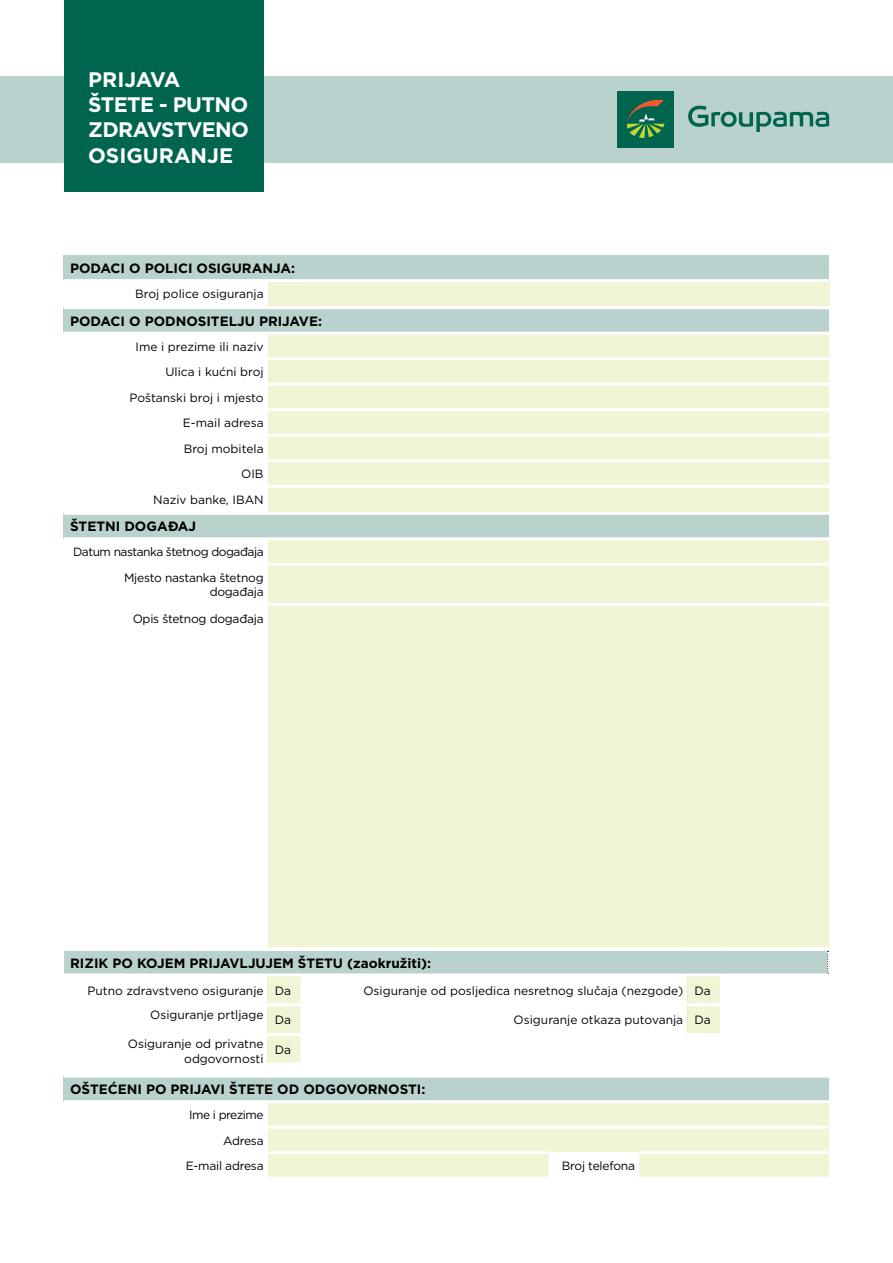
<style>
.page{position:relative;width:893px;height:1263px;background:#fff}
.page>*{position:absolute;margin:0;border:0;box-sizing:border-box;transform-origin:0 0}
.t1{font:700 21px/25.2px "Gotham";letter-spacing:-.03em;color:#fff}
.t2{font:700 13.5px "Gotham";color:#000}
.t3{font:12px/25.5px "Gotham";color:#000;text-align:right}
.t4{font:12px/25.5px "Gotham";letter-spacing:-.04em;color:#000;text-align:right}
.t5{font:12px/26.1px "Gotham";letter-spacing:-.02em;color:#000;text-align:right}
</style>
<div class="page">
<div style="left:0;top:76px;width:893px;height:86px;background:#b9d2cd"></div>
<svg style="left:688px;top:106px;width:141px;height:26px"></svg>
<div style="left:618px;top:91px;width:56px;height:56px;background:#00654f"></div>
<svg style="left:627px;top:100px;width:37px;height:38px"></svg>
<div style="left:64px;top:0;width:200px;height:191px;background:#00654f"></div>
<div style="left:64px;top:255px;width:765px;height:26px;background:#b9d2cd"></div>
<div style="left:268px;top:281px;width:561px;height:25px;background:#eff5d5"></div>
<hr style="left:64px;top:279px;width:204px;height:3px;background:#fff">
<hr style="left:268px;top:279px;width:561px;height:3px;background:#fff">
<div style="left:64px;top:513px;width:765px;height:26px;background:#b9d2cd"></div>
<div style="left:268px;top:540px;width:561px;height:407px;background:#eff5d5"></div>
<hr style="left:268px;top:563px;width:561px;height:3px;background:#fff">
<hr style="left:268px;top:603px;width:561px;height:3px;background:#fff">
<hr style="left:64px;top:512px;width:204px;height:3px;background:#fff">
<hr style="left:268px;top:512px;width:561px;height:3px;background:#fff">
<hr style="left:64px;top:537px;width:204px;height:3px;background:#fff">
<hr style="left:268px;top:537px;width:561px;height:3px;background:#fff">
<div style="left:64px;top:1076px;width:765px;height:26px;background:#b9d2cd"></div>
<svg style="left:268px;top:1103px;width:561px;height:74px;background:#f0f5d7"></svg>
<hr style="left:549px;top:1152px;width:90px;height:1px;background:#fff">
<hr style="left:268px;top:1126px;width:281px;height:3px;background:#fff">
<hr style="left:549px;top:1126px;width:90px;height:3px;background:#fff">
<hr style="left:639px;top:1126px;width:190px;height:3px;background:#fff">
<hr style="left:268px;top:1151px;width:281px;height:3px;background:#fff">
<hr style="left:639px;top:1151px;width:190px;height:3px;background:#fff">
<hr style="left:64px;top:1075px;width:204px;height:3px;background:#fff">
<hr style="left:268px;top:1075px;width:281px;height:3px;background:#fff">
<hr style="left:549px;top:1075px;width:90px;height:3px;background:#fff">
<hr style="left:639px;top:1075px;width:190px;height:3px;background:#fff">
<hr style="left:64px;top:1100px;width:204px;height:3px;background:#fff">
<hr style="left:268px;top:1100px;width:281px;height:3px;background:#fff">
<hr style="left:549px;top:1100px;width:90px;height:3px;background:#fff">
<hr style="left:639px;top:1100px;width:190px;height:3px;background:#fff">
<div style="left:64px;top:308px;width:765px;height:25px;background:#b9d2cd"></div>
<div style="left:268px;top:335px;width:561px;height:177px;background:#eff5d5"></div>
<hr style="left:268px;top:357px;width:561px;height:3px;background:#fff">
<hr style="left:268px;top:383px;width:561px;height:3px;background:#fff">
<hr style="left:268px;top:408px;width:561px;height:3px;background:#fff">
<hr style="left:268px;top:434px;width:561px;height:3px;background:#fff">
<hr style="left:268px;top:459px;width:561px;height:3px;background:#fff">
<hr style="left:268px;top:485px;width:561px;height:3px;background:#fff">
<hr style="left:64px;top:306px;width:204px;height:3px;background:#fff">
<hr style="left:268px;top:306px;width:561px;height:3px;background:#fff">
<hr style="left:64px;top:332px;width:204px;height:3px;background:#fff">
<hr style="left:268px;top:332px;width:561px;height:3px;background:#fff">
<div style="left:64px;top:949px;width:764px;height:26px;background:#b9d2cd"></div>
<svg style="left:827px;top:951px;width:2px;height:22px"></svg>
<hr style="left:721px;top:973px;width:108px;height:3px;background:#fff">
<hr style="left:64px;top:948px;width:204px;height:3px;background:#fff">
<hr style="left:268px;top:948px;width:34px;height:3px;background:#fff">
<hr style="left:302px;top:948px;width:385px;height:3px;background:#fff">
<hr style="left:687px;top:948px;width:34px;height:3px;background:#fff">
<hr style="left:721px;top:948px;width:107px;height:3px;background:#fff">
<svg style="left:267px;top:976px;width:454px;height:87px"></svg>
<hr style="left:64px;top:973px;width:204px;height:3px;background:#fff">
<hr style="left:268px;top:973px;width:34px;height:3px;background:#fff">
<hr style="left:302px;top:973px;width:385px;height:3px;background:#fff">
<hr style="left:687px;top:973px;width:34px;height:3px;background:#fff">
<hr style="left:64px;top:1003px;width:204px;height:3px;background:#fff">
<hr style="left:268px;top:1003px;width:34px;height:3px;background:#fff">
<hr style="left:302px;top:1003px;width:385px;height:3px;background:#fff">
<hr style="left:687px;top:1003px;width:36px;height:3px;background:#fff">
<hr style="left:64px;top:1033px;width:204px;height:3px;background:#fff">
<hr style="left:268px;top:1033px;width:34px;height:3px;background:#fff">
<hr style="left:302px;top:1033px;width:385px;height:3px;background:#fff">
<hr style="left:687px;top:1033px;width:36px;height:3px;background:#fff">
<h1 class="t1" style="left:88px;top:67px;width:162px">PRIJAVA<br>ŠTETE - PUTNO<br>ZDRAVSTVENO<br>OSIGURANJE</h1>
<p class="t2" style="left:70px;top:260px;width:226px">PODACI O POLICI OSIGURANJA:</p>
<p class="t3" style="left:135px;top:281px;width:130px">Broj police osiguranja</p>
<p class="t2" style="left:70px;top:312px;width:253px">PODACI O PODNOSITELJU PRIJAVE:</p>
<p class="t3" style="left:130px;top:333px;width:136px">Ime i prezime ili naziv<br>Ulica i kućni broj<br>Poštanski broj i mjesto<br>E-mail adresa<br>Broj mobitela<br>OIB<br>Naziv banke, IBAN</p>
<p class="t2" style="left:70px;top:518px;width:128px">ŠTETNI DOGAĐAJ</p>
<p class="t4" style="left:73px;top:539px;width:192px">Datum nastanka štetnog događaja<br>Mjesto nastanka štetnog</p>
<p class="t5" style="left:133px;top:579px;width:132px">događaja<br>Opis štetnog događaja</p>
<p class="t2" style="left:70px;top:954px;width:363px">RIZIK PO KOJEM PRIJAVLJUJEM ŠTETU (zaokružiti):</p>
<p class="t3" style="left:87px;top:977px;width:205px">Putno zdravstveno osiguranje Da</p>
<p class="t3" style="left:363px;top:977px;width:349px">Osiguranje od posljedica nesretnog slučaja (nezgode) Da</p>
<p class="t3" style="left:150px;top:1001px;width:115px">Osiguranje prtljage</p>
<p class="t3" style="left:275px;top:1007px;width:18px">Da</p>
<p class="t3" style="left:514px;top:1007px;width:199px">Osiguranje otkaza putovanja Da</p>
<p class="t3" style="left:128px;top:1037px;width:137px;line-height:14.4px">Osiguranje od privatne odgovornosti</p>
<p class="t3" style="left:275px;top:1037px;width:18px">Da</p>
<p class="t2" style="left:70px;top:1080px;width:357px">OŠTEĆENI PO PRIJAVI ŠTETE OD ODGOVORNOSTI:</p>
<p class="t4" style="left:186px;top:1102px;width:79px">Ime i prezime<br>Adresa<br>E-mail adresa</p>
<p class="t5" style="left:562px;top:1153px;width:75px">Broj telefona</p>
</div>
